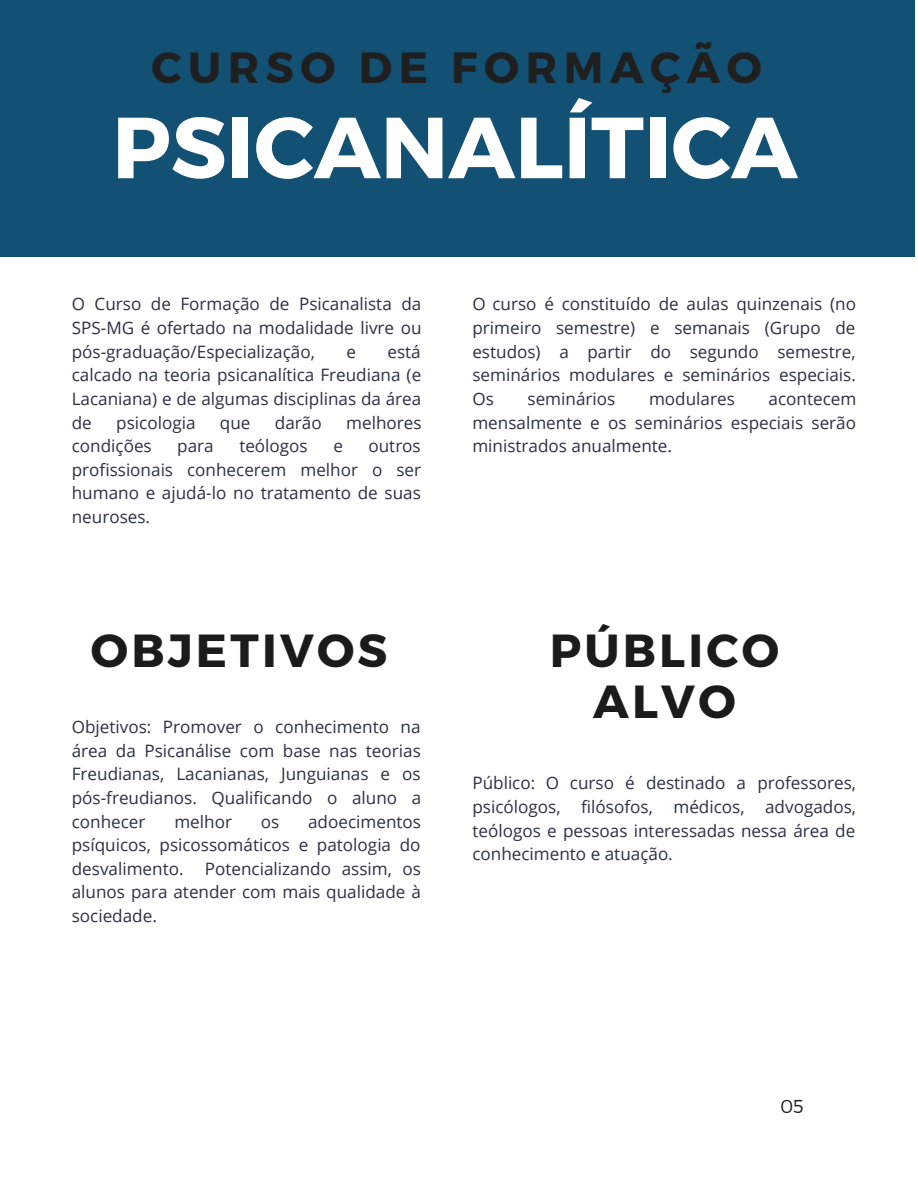
<style>
.page{position:relative;width:918px;height:1188px;background:#fff}
.page>*{position:absolute;margin:0;border:0;box-sizing:border-box;transform-origin:0 0}
.t1{font:700 86.55px "Montserrat";color:#fff}
.t2{font:700 46.35px/51.8px "Montserrat";letter-spacing:.07em;color:#1b1b1b;text-align:center}
.t3{font:700 43.65px "Montserrat";letter-spacing:.15em;color:#1f1f1f}
.t4{font:300 18.75px "Montserrat";color:#222}
.t5{font:17.1px/23.7px "Open Sans";color:#2c3143;text-align:justify}
</style>
<div class="page">
<div style="left:0;top:0;width:915px;height:257px;background:#135174"></div>
<p class="t3" style="left:152px;top:39px;width:612px">CURSO DE FORMAÇÃO</p>
<p class="t1" style="left:112px;top:91px;width:687px">PSICANALÍTICA</p>
<p class="t5" style="left:72px;top:292px;width:351px">O Curso de Formação de Psicanalista da SPS-MG é ofertado na modalidade livre ou pós-graduação/Especialização,</p>
<p class="t5" style="left:72px;top:339px;width:351px;text-indent:316px">está calcado na teoria psicanalítica Freudiana (e Lacaniana) e de algumas disciplinas da área de</p>
<p class="t5" style="left:346px;top:339px;width:11px">e</p>
<p class="t5" style="left:116px;top:410px;width:81px">psicologia</p>
<p class="t5" style="left:220px;top:410px;width:32px">que</p>
<p class="t5" style="left:275px;top:410px;width:48px">darão</p>
<p class="t5" style="left:346px;top:410px;width:77px">melhores</p>
<p class="t5" style="left:72px;top:434px;width:82px">condições</p>
<p class="t5" style="left:177px;top:434px;width:38px">para</p>
<p class="t5" style="left:239px;top:434px;width:70px">teólogos</p>
<p class="t5" style="left:333px;top:434px;width:11px">e</p>
<p class="t5" style="left:72px;top:434px;width:351px;text-indent:297px">outros profissionais conhecerem melhor o ser humano e ajudá-lo no tratamento de suas neuroses.</p>
<p class="t2" style="left:91px;top:622px;width:298px">OBJETIVOS</p>
<p class="t5" style="left:72px;top:715px;width:351px">Objetivos: Promover o conhecimento na área da Psicanálise com base nas teorias Freudianas, Lacanianas, Junguianas e os pós-freudianos. Qualificando o aluno a conhecer</p>
<p class="t5" style="left:72px;top:809px;width:351px;text-indent:236px">adoecimentos psíquicos, psicossomáticos e patologia do desvalimento. Potencializando assim, os alunos para atender com mais qualidade à sociedade.</p>
<p class="t5" style="left:174px;top:809px;width:59px">melhor</p>
<p class="t5" style="left:261px;top:809px;width:20px">os</p>
<p class="t5" style="left:472px;top:292px;width:385px">O curso é constituído de aulas quinzenais (no primeiro semestre) e semanais (Grupo de estudos) a partir do segundo semestre, seminários modulares e seminários especiais.<br>Os</p>
<p class="t5" style="left:528px;top:386px;width:89px">seminários</p>
<p class="t5" style="left:649px;top:386px;width:87px">modulares</p>
<p class="t5" style="left:472px;top:386px;width:385px;text-indent:296px">acontecem mensalmente e os seminários especiais serão ministrados anualmente.</p>
<p class="t2" style="left:550px;top:622px;width:231px">PÚBLICO<br>ALVO</p>
<p class="t5" style="left:472px;top:771px;width:385px">Público: O curso é destinado a professores, psicólogos, filósofos, médicos, advogados, teólogos e pessoas interessadas nessa área de conhecimento e atuação.</p>
<p class="t4" style="left:780px;top:1095px;width:25px">05</p>
</div>
